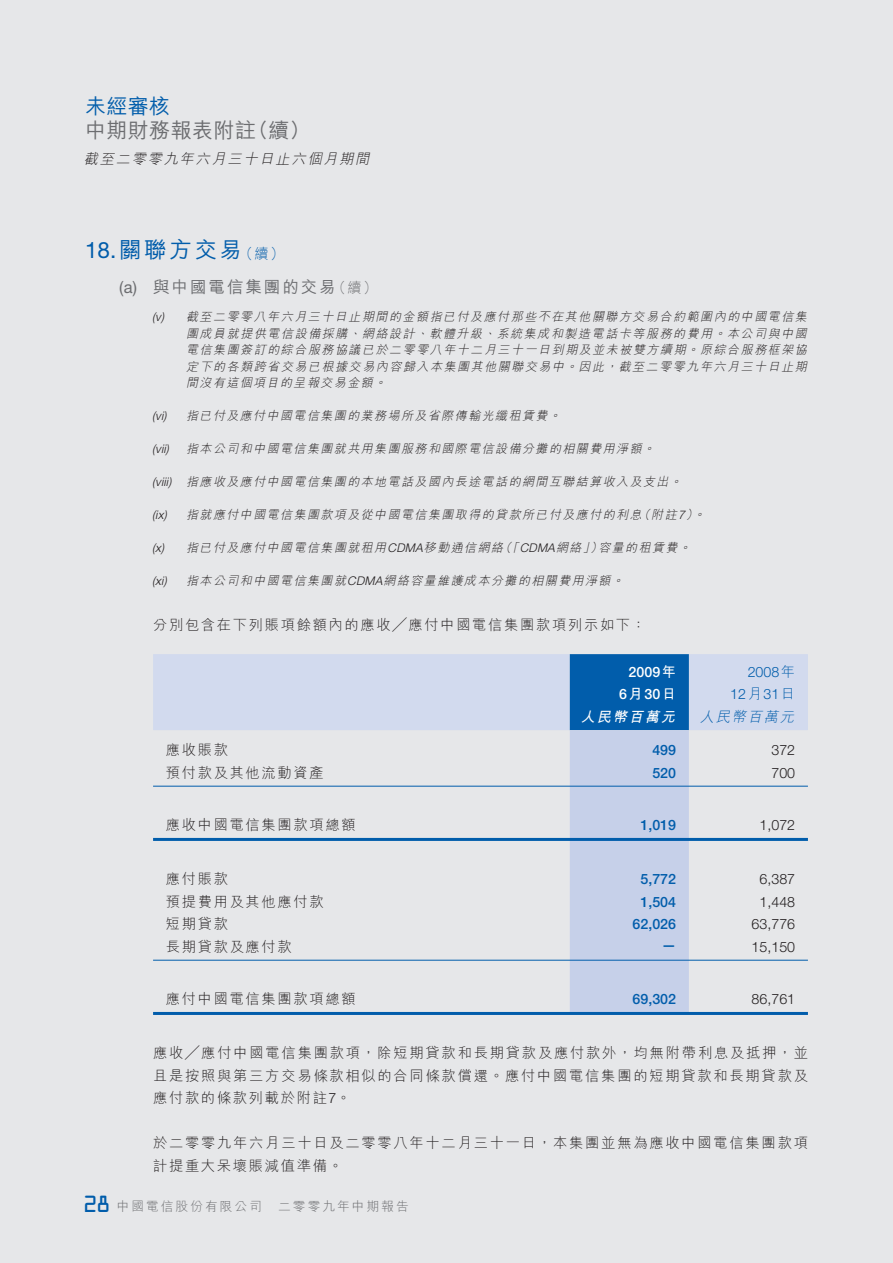
<style>
.page{position:relative;width:893px;height:1263px;background:#e6e7e9}
.page>*{position:absolute;margin:0;border:0;box-sizing:border-box;transform-origin:0 0}
.t1{font:500 22.5px "M Hei HK";letter-spacing:.12em;color:#015dab}
.t2{font:500 21px "M Hei HK";letter-spacing:.02em;color:#6c6d70}
.t3{font:500 21px "M Hei HK";color:#015dab}
.t4{font:500 16.5px "M Hei HK";letter-spacing:.12em;color:#6c6d70}
.t5{font:300 14.25px/22.5px "M Hei HK";letter-spacing:.12em;color:#231f20;text-align:justify}
.t6{font:300 14.25px "Helvetica Neue LT Std";color:#231f20}
.t7{font:500 14.25px "Helvetica Neue LT Std";color:#015dab}
.t8{font:italic 300 14.25px "M Hei HK";color:#231f20}
.t9{font:300 14.25px "Helvetica Neue LT Std";color:#015dab}
.t10{font:500 14.25px "Helvetica Neue LT Std";color:#fff}
.t11{font:italic 700 14.25px "M Hei HK";color:#fff}
.t12{font:italic 300 14.25px "M Hei HK";color:#015dab}
.t13{font:300 12.75px "M Hei HK";letter-spacing:.155em;color:#6c6d70}
.t14{font:italic 300 12px/16.5px "M Hei HK";color:#231f20;text-align:justify}
.t15{font:italic 300 12px "Helvetica Neue LT Std";color:#231f20}
.s1{font-family:"Helvetica Neue LT Std";font-weight:400}
.s2{font-weight:300;font-size:14.25px}
.s3{font-family:"Helvetica Neue LT Std"}
.s4{font-family:"M Hei HK";font-weight:700}
.s5{font-family:"M Hei HK"}
.s6{font-family:"OCRA Std";font-weight:400;font-size:21px;color:#015dab}
</style>
<div class="page">
<div style="left:153px;top:654px;width:655px;height:76px;background:#d2daee"></div>
<svg style="left:570px;top:654px;width:119px;height:358px;background:#9bb7db"></svg>
<hr style="left:153px;top:786px;width:655px;height:1px;background:#015dab">
<hr style="left:153px;top:1012px;width:655px;height:3px;background:#015dab">
<hr style="left:153px;top:838px;width:655px;height:3px;background:#015dab">
<hr style="left:153px;top:960px;width:655px;height:1px;background:#015dab">
<h2 class="t3" style="left:85px;top:99px;width:87px">未經審核</h2>
<h2 class="t2" style="left:85px;top:123px;width:227px">中期財務報表附註（續）</h2>
<p class="t8" style="left:84px;top:153px;width:290px">截至二零零九年六月三十日止六個月期間</p>
<h1 class="t1" style="left:85px;top:241px;width:201px"><span class="s1">18.</span> 關聯方交易<span class="s2">（續）</span></h1>
<h3 class="t4" style="left:119px;top:280px;width:260px"><span class="s1">(a)</span> 與中國電信集團的交易<span class="s2">（續）</span></h3>
<p class="t14" style="left:186px;top:310px;width:625px;text-indent:-34px"><span class="s3">(v)</span> 截至二零零八年六月三十日止期間的金額指已付及應付那些不在其他關聯方交易合約範圍內的中國電信集團成員就提供電信設備採購、網絡設計、軟體升級、系統集成和製造電話卡等服務的費用。本公司與中國電信集團簽訂的綜合服務協議已於二零零八年十二月三十一日到期及並未被雙方續期。原綜合服務框架協定下的各類跨省交易已根據交易內容歸入本集團其他關聯交易中。因此，截至二零零九年六月三十日止期間沒有這個項目的呈報交易金額。</p>
<p class="t15" style="left:152px;top:411px;width:16px">(vi)</p>
<p class="t14" style="left:186px;top:409px;width:378px">指已付及應付中國電信集團的業務場所及省際傳輸光纖租賃費。</p>
<p class="t15" style="left:152px;top:444px;width:18px">(vii)</p>
<p class="t14" style="left:186px;top:442px;width:472px">指本公司和中國電信集團就共用集團服務和國際電信設備分攤的相關費用淨額。</p>
<p class="t14" style="left:152px;top:475px;width:533px"><span class="s3">(viii)</span> 指應收及應付中國電信集團的本地電話及國內長途電話的網間互聯結算收入及支出。</p>
<p class="t15" style="left:152px;top:510px;width:16px">(ix)</p>
<p class="t14" style="left:186px;top:508px;width:523px">指就應付中國電信集團款項及從中國電信集團取得的貸款所已付及應付的利息（附註<span class="s3">7</span>）。</p>
<p class="t14" style="left:152px;top:541px;width:542px"><span class="s3">(x)</span> 指已付及應付中國電信集團就租用<span class="s3">CDMA</span>移動通信網絡（「<span class="s3">CDMA</span>網絡」）容量的租賃費。</p>
<p class="t15" style="left:152px;top:576px;width:16px">(xi)</p>
<p class="t14" style="left:186px;top:574px;width:441px">指本公司和中國電信集團就<span class="s3">CDMA</span>網絡容量維護成本分攤的相關費用淨額。</p>
<p class="t5" style="left:153px;top:615px;width:494px">分別包含在下列賬項餘額內的應收╱應付中國電信集團款項列示如下：</p>
<p class="t10" style="left:629px;top:667px;width:49px">2009<span class="s4">年</span></p>
<p class="t9" style="left:748px;top:667px;width:49px">2008<span class="s5">年</span></p>
<p class="t10" style="left:619px;top:689px;width:58px">6<span class="s4">月</span>30<span class="s4">日</span></p>
<p class="t9" style="left:730px;top:689px;width:66px">12<span class="s5">月</span>31<span class="s5">日</span></p>
<p class="t11" style="left:581px;top:711px;width:98px">人民幣百萬元</p>
<p class="t12" style="left:700px;top:711px;width:98px">人民幣百萬元</p>
<p class="t5" style="left:166px;top:740px;width:64px">應收賬款</p>
<p class="t7" style="left:652px;top:745px;width:25px">499</p>
<p class="t6" style="left:771px;top:745px;width:25px">372</p>
<p class="t5" style="left:166px;top:763px;width:159px">預付款及其他流動資產</p>
<p class="t7" style="left:652px;top:767px;width:25px">520</p>
<p class="t6" style="left:771px;top:767px;width:25px">700</p>
<p class="t5" style="left:166px;top:815px;width:191px">應收中國電信集團款項總額</p>
<p class="t7" style="left:640px;top:819px;width:37px">1,019</p>
<p class="t6" style="left:759px;top:819px;width:37px">1,072</p>
<p class="t5" style="left:166px;top:869px;width:64px">應付賬款</p>
<p class="t7" style="left:640px;top:874px;width:37px">5,772</p>
<p class="t6" style="left:759px;top:874px;width:37px">6,387</p>
<p class="t5" style="left:166px;top:892px;width:159px">預提費用及其他應付款</p>
<p class="t7" style="left:640px;top:896px;width:37px">1,504</p>
<p class="t6" style="left:759px;top:896px;width:37px">1,448</p>
<p class="t5" style="left:166px;top:914px;width:64px">短期貸款</p>
<p class="t7" style="left:632px;top:919px;width:45px">62,026</p>
<p class="t6" style="left:752px;top:919px;width:45px">63,776</p>
<p class="t5" style="left:166px;top:937px;width:127px">長期貸款及應付款</p>
<p class="t7" style="left:662px;top:939px;width:16px">—</p>
<p class="t6" style="left:752px;top:941px;width:45px">15,150</p>
<p class="t5" style="left:166px;top:989px;width:191px">應付中國電信集團款項總額</p>
<p class="t7" style="left:632px;top:993px;width:45px">69,302</p>
<p class="t6" style="left:752px;top:993px;width:45px">86,761</p>
<p class="t5" style="left:153px;top:1043px;width:656px">應收╱應付中國電信集團款項，除短期貸款和長期貸款及應付款外，均無附帶利息及抵押，並且是按照與第三方交易條款相似的合同條款償還。應付中國電信集團的短期貸款和長期貸款及應付款的條款列載於附註<span class="s3">7</span>。</p>
<p class="t5" style="left:153px;top:1133px;width:656px">於二零零九年六月三十日及二零零八年十二月三十一日，本集團並無為應收中國電信集團款項計提重大呆壞賬減值準備。</p>
<p class="t13" style="left:83px;top:1201px;width:181px"><span class="s6">28</span> 中國電信股份有限公司</p>
<p class="t13" style="left:278px;top:1201px;width:132px">二零零九年中期報告</p>
</div>
